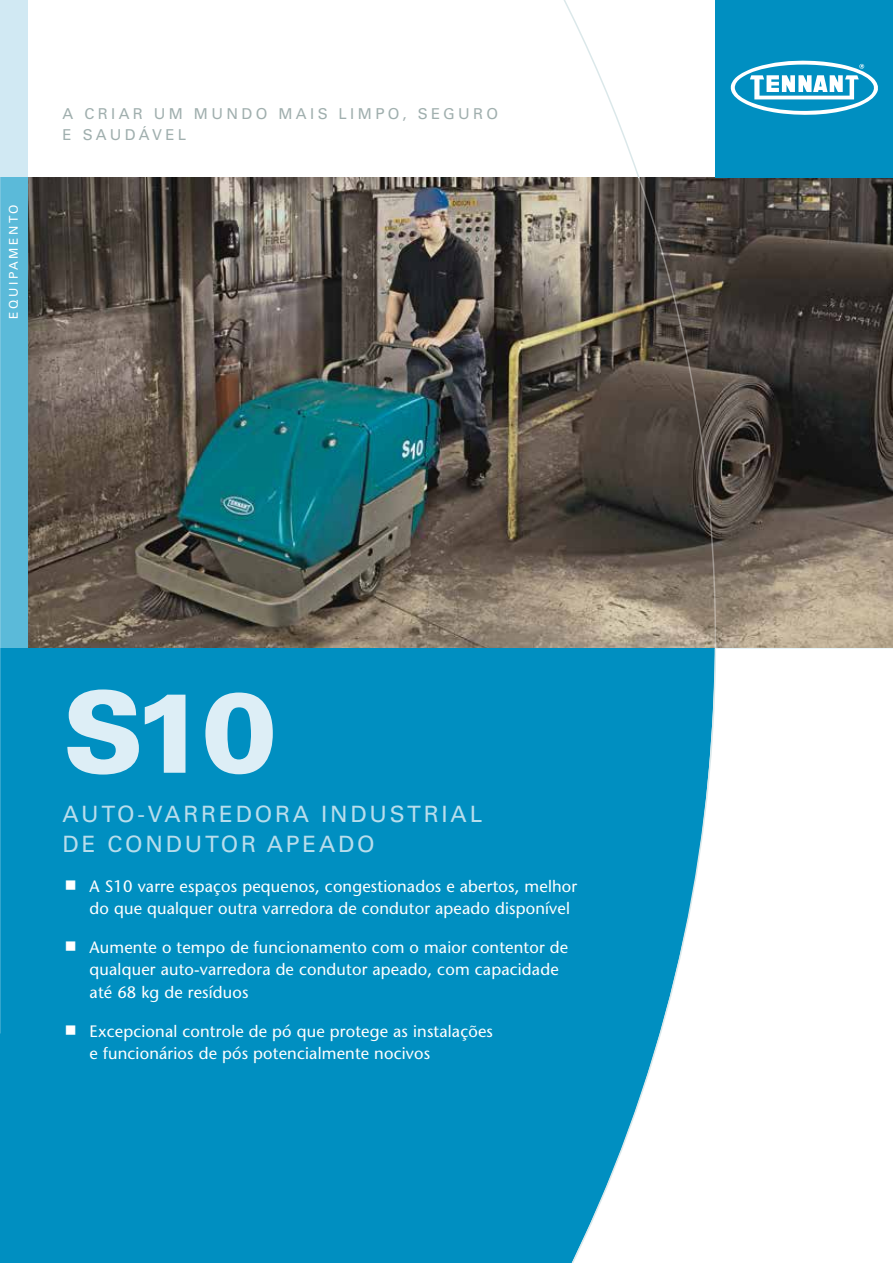
<style>
.page{position:relative;width:893px;height:1263px;background:#fff}
.page>*{position:absolute;margin:0;border:0;box-sizing:border-box;transform-origin:0 0}
.t1{font:900 112.5px "Univers LT Std";color:#ddeef6}
.t2{font:22.5px/30px "Univers LT Std";letter-spacing:.125em;color:#b8ddec}
.t3{font:500 16.5px/22.5px "Stone Sans Std";letter-spacing:.01em;color:#fff}
.t4{font:15px/21px "Univers LT Std";letter-spacing:.225em;color:#a0afae}
.t5{font:12px "Univers LT Std";letter-spacing:.225em;color:#fff}
</style>
<div class="page">
<img style="left:27px;top:177px;width:866px;height:471px">
<div style="left:0;top:648px;width:893px;height:615px;background:#008fc1"></div>
<div style="left:717px;top:648px;width:176px;height:615px;background:#fff"></div>
<div style="left:716px;top:0;width:177px;height:177px;background:#008fc1"></div>
<svg style="left:730px;top:60px;width:148px;height:55px"></svg>
<div style="left:0;top:0;width:27px;height:177px;background:#d1e9f3"></div>
<div style="left:0;top:177px;width:27px;height:471px;background:#5bbad9"></div>
<svg style="left:555px;top:0;width:162px;height:648px"></svg>
<svg style="left:563px;top:647px;width:154px;height:616px"></svg>
<p class="t5" style="left:6px;top:319px;width:116px;rotate:-90deg">EQUIPAMENTO</p>
<p class="t4" style="left:63px;top:103px;width:437px">A CRIAR UM MUNDO MAIS LIMPO, SEGURO<br>E SAUDÁVEL</p>
<h1 class="t1" style="left:63px;top:662px;width:216px">S10</h1>
<h2 class="t2" style="left:63px;top:799px;width:421px">AUTO-VARREDORA INDUSTRIAL<br>DE CONDUTOR APEADO</h2>
<p class="t3" style="left:90px;top:875px;width:489px">A S10 varre espaços pequenos, congestionados e abertos, melhor do que qualquer outra varredora de condutor apeado disponível</p>
<p class="t3" style="left:90px;top:936px;width:480px">Aumente o tempo de funcionamento com o maior contentor de qualquer auto-varredora de condutor apeado, com capacidade até 68 kg de resíduos</p>
<p class="t3" style="left:90px;top:1020px;width:405px">Excepcional controle de pó que protege as instalações e funcionários de pós potencialmente nocivos</p>
</div>
